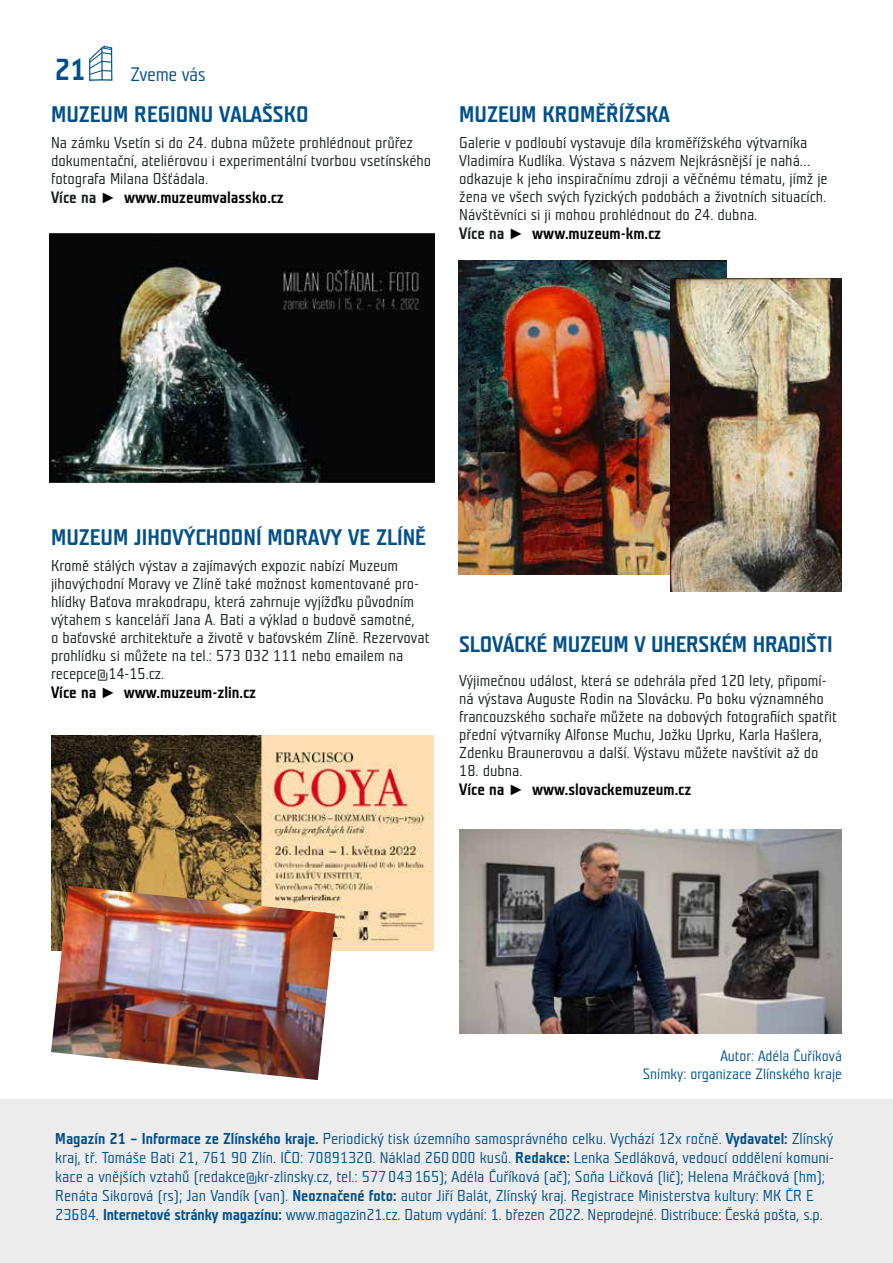
<style>
.page{position:relative;width:893px;height:1263px;background:#fff}
.page>*{position:absolute;margin:0;border:0;box-sizing:border-box;transform-origin:0 0}
.t1{font:30.3px "Teuton Fett";color:#004f89}
.t2{font:700 22.5px "Teuton Mager";color:#00508c}
.t3{font:19.5px "Teuton Mager";letter-spacing:-.02em;color:#004f8a}
.t4{font:700 16.5px "Teuton Mager";color:#000}
.t5{font:15.75px/18.1px "Teuton Mager";color:#171c1f}
.t6{font:15.75px/18.9px "Teuton Mager";color:#004f8a}
.t7{font:15px/18px "Teuton Mager";color:#00508c;text-align:right}
.t8{font:13.95px "Teuton Mager";color:#004f8a}
.s1{color:#171c1f}
.s2{font-family:"Arial";font-size:15px}
.s3{font-weight:700}
</style>
<div class="page">
<div style="left:0;top:1099px;width:893px;height:164px;background:#ececec"></div>
<svg style="left:89px;top:45px;width:24px;height:36px"></svg>
<img style="left:50px;top:234px;width:385px;height:249px">
<img style="left:458px;top:260px;width:268px;height:315px">
<img style="left:51px;top:736px;width:383px;height:215px">
<img style="left:459px;top:829px;width:383px;height:204px">
<img style="left:51px;top:886px;width:284px;height:194px">
<img style="left:670px;top:279px;width:172px;height:312px">
<h1 class="t1" style="left:54px;top:55px;width:33px">21</h1>
<p class="t3" style="left:130px;top:64px;width:77px">Zveme vás</p>
<h2 class="t2" style="left:51px;top:103px;width:259px">MUZEUM REGIONU VALAŠSKO</h2>
<p class="t5" style="left:51px;top:134px;width:382px">Na zámku Vsetín si do 24. dubna můžete prohlédnout průřez dokumentační, ateliérovou i experimentální tvorbou vsetínského fotografa Milana Ošťádala.</p>
<p class="t4" style="left:51px;top:189px;width:234px"><span class="s1">Více na</span> <span class="s2">►</span> www.muzeumvalassko.cz</p>
<h2 class="t2" style="left:459px;top:103px;width:212px">MUZEUM KROMĚŘÍŽSKA</h2>
<p class="t5" style="left:459px;top:134px;width:370px">Galerie v podloubí vystavuje díla kroměřížského výtvarníka Vladimíra Kudlíka. Výstava s názvem Nejkrásnější je nahá… odkazuje k jeho inspiračnímu zdroji a věčnému tématu, jímž je žena ve všech svých fyzických podobách a životních situacích.<br>Návštěvníci si ji mohou prohlédnout do 24. dubna.</p>
<p class="t4" style="left:459px;top:225px;width:203px"><span class="s1">Více na</span> <span class="s2">►</span> www.muzeum-km.cz</p>
<h2 class="t2" style="left:51px;top:526px;width:376px">MUZEUM JIHOVÝCHODNÍ MORAVY VE ZLÍNĚ</h2>
<p class="t5" style="left:51px;top:557px;width:380px">Kromě stálých výstav a zajímavých expozic nabízí Muzeum jihovýchodní Moravy ve Zlíně také možnost komentované pro&shy;hlídky Baťova mrakodrapu, která zahrnuje vyjížďku původním výtahem s kanceláří Jana A. Bati a výklad o budově samotné,<br>o baťovské architektuře a životě v baťovském Zlíně. Rezervovat prohlídku si můžete na tel.: 573 032 111 nebo emailem na recepce@14-15.cz.</p>
<p class="t4" style="left:51px;top:684px;width:206px">Více na <span class="s2">►</span> www.muzeum-zlin.cz</p>
<h2 class="t2" style="left:459px;top:632px;width:375px">SLOVÁCKÉ MUZEUM V UHERSKÉM HRADIŠTI</h2>
<p class="t5" style="left:459px;top:672px;width:379px">Výjimečnou událost, která se odehrála před 120 lety, připomí&shy;ná výstava Auguste Rodin na Slovácku. Po boku významného francouzského sochaře můžete na dobových fotografiích spatřit přední výtvarníky Alfonse Muchu, Jožku Uprku, Karla Hašlera, Zdenku Braunerovou a další. Výstavu můžete navštívit až do</p>
<p class="t5" style="left:459px;top:762px;width:65px">18. dubna.</p>
<p class="t4" style="left:459px;top:781px;width:233px">Více na <span class="s2">►</span> www.slovackemuzeum.cz</p>
<p class="t7" style="left:643px;top:1047px;width:201px">Autor: Adéla Čuříková<br>Snímky: organizace Zlínského kraje</p>
<p class="t6" style="left:55px;top:1130px;width:780px"><span class="s3">Magazín 21 – Informace ze Zlínského kraje.</span> Periodický tisk územního samosprávného celku. Vychází 12x ročně. <span class="s3">Vydavatel:</span> Zlínský kraj, tř. Tomáše Bati 21, 761 90 Zlín. IČO: 70891320. Náklad 260000 kusů. <span class="s3">Redakce:</span> Lenka Sedláková, vedoucí oddělení komuni&shy;kace a vnějších vztahů (redakce@kr-zlinsky.cz, tel.: 577043165); Adéla Čuříková (ač); Soňa Ličková (lič); Helena Mráčková (hm); Renáta Sikorová (rs); Jan Vandík (van). <span class="s3">Neoznačené foto:</span> autor Jiří Balát, Zlínský kraj. Registrace Ministerstva kultury: MK ČR E 23684. <span class="s3">Internetové stránky magazínu:</span> www.magazin21.cz. Datum vydání: 1. březen 2022. Neprodejné. Distribuce: Česká pošta, s.p.</p>
<p class="t8" style="left:439px;top:1215px;width:16px">16</p>
</div>
